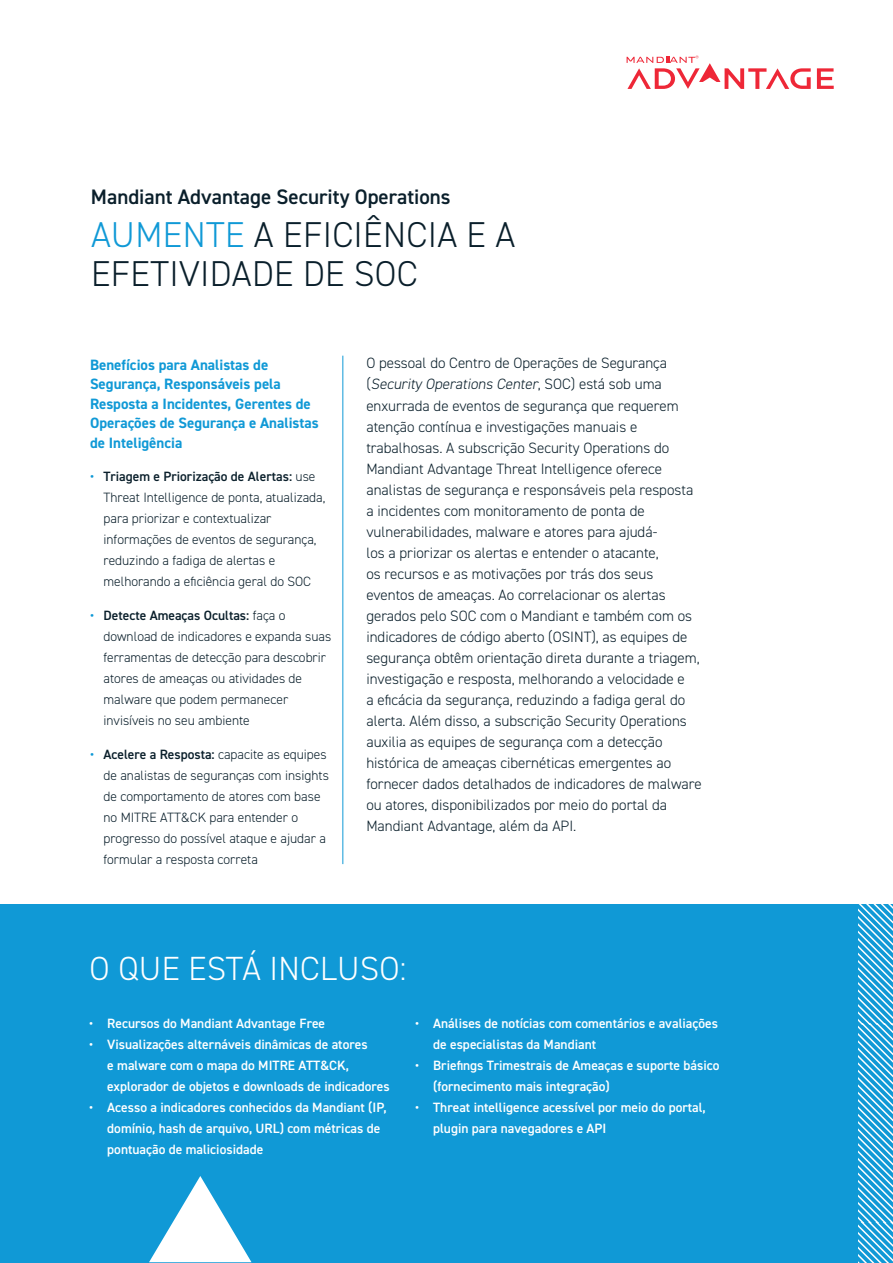
<style>
.page{position:relative;width:893px;height:1263px;background:#fff}
.page>*{position:absolute;margin:0;border:0;box-sizing:border-box;transform-origin:0 0}
.t1{font:300 36px/39px "DIN2014";letter-spacing:.01em;color:#0a1f2b}
.t2{font:300 33.6px "DIN2014";letter-spacing:.01em;color:#fff}
.t3{font:600 21px "DIN2014";color:#0a1f2b}
.t4{font:300 15px/21px "DIN2014";color:#0a1f2b}
.t5{font:700 15px/19.5px "DIN2014";color:#1099d6}
.t6{font:300 13.5px/21px "DIN2014";color:#0a1f2b}
.t7{font:600 13.5px/21px "DIN2014";color:#fff}
.s1{color:#1099d6}
.s2{font-weight:600;color:#1099d6}
.s3{font-weight:600}
.s4{font-style:italic}
</style>
<div class="page">
<svg style="left:817px;top:68px;width:17px;height:21px"></svg>
<svg style="left:627px;top:55px;width:184px;height:34px"></svg>
<hr style="left:342px;top:356px;width:1px;height:508px;background:#1099d6">
<div style="left:0;top:905px;width:893px;height:358px;background:#1099d6"></div>
<svg style="left:858px;top:905px;width:35px;height:358px"></svg>
<svg style="left:149px;top:1176px;width:102px;height:86px"></svg>
<p class="t3" style="left:91px;top:183px;width:361px">Mandiant Advantage Security Operations</p>
<p class="t1" style="left:91px;top:215px;width:426px"><span class="s1">AUMENTE</span> A EFICIÊNCIA E A<br>EFETIVIDADE DE SOC</p>
<p class="t5" style="left:90px;top:354px;width:230px">Benefícios para Analistas de<br>Segurança, Responsáveis pela<br>Resposta a Incidentes, Gerentes de<br>Operações de Segurança e Analistas de Inteligência</p>
<p class="t6" style="left:104px;top:466px;width:223px;text-indent:-14px"><span class="s2">•</span> <span class="s3">Triagem e Priorização de Alertas:</span> use Threat Intelligence de ponta, atualizada, para priorizar e contextualizar informações de eventos de segurança, reduzindo a fadiga de alertas e melhorando a eficiência geral do SOC</p>
<p class="t6" style="left:104px;top:605px;width:229px;text-indent:-14px"><span class="s2">•</span> <span class="s3">Detecte Ameaças Ocultas:</span> faça o download de indicadores e expanda suas ferramentas de detecção para descobrir atores de ameaças ou atividades de malware que podem permanecer invisíveis no seu ambiente</p>
<p class="t6" style="left:104px;top:744px;width:227px;text-indent:-14px"><span class="s2">•</span> <span class="s3">Acelere a Resposta:</span> capacite as equipes de analistas de seguranças com insights de comportamento de atores com base no MITRE ATT&amp;CK para entender o progresso do possível ataque e ajudar a formular a resposta correta</p>
<p class="t4" style="left:366px;top:353px;width:337px">O pessoal do Centro de Operações de Segurança<br>( <span class="s4">Security Operations Center</span>, S O C ) e s t á s o b u m a enxurrada de eventos de segurança que requerem atenção contínua e investigações manuais e trabalhosas. A subscrição Security Operations do Mandiant Advantage Threat Intelligence oferece analistas de segurança e responsáveis pela resposta a incidentes com monitoramento de ponta de vulnerabilidades, malware e atores para ajudá-<br>los a priorizar os alertas e entender o atacante,<br>os recursos e as motivações por trás dos seus eventos de ameaças. Ao correlacionar os alertas gerados pelo SOC com o Mandiant e também com os indicadores de código aberto (OSINT), as equipes de segurança obtêm orientação direta durante a triagem, investigação e resposta, melhorando a velocidade e<br>a eficácia da segurança, reduzindo a fadiga geral do alerta. Além disso, a subscrição Security Operations auxilia as equipes de segurança com a detecção histórica de ameaças cibernéticas emergentes ao fornecer dados detalhados de indicadores de malware ou atores, disponibilizados por meio do portal da Mandiant Advantage, além da API.</p>
<p class="t2" style="left:89px;top:947px;width:318px">O QUE ESTÁ INCLUSO:</p>
<p class="t7" style="left:89px;top:1012px;width:237px">• Recursos do Mandiant Advantage Free</p>
<p class="t7" style="left:107px;top:1033px;width:284px;text-indent:-18px">• Visualizações alternáveis dinâmicas de atores<br>e malware com o mapa do MITRE ATT&amp;CK, explorador de objetos e downloads de indicadores</p>
<p class="t7" style="left:107px;top:1096px;width:281px;text-indent:-18px">• Acesso a indicadores conhecidos da Mandiant (IP, domínio, hash de arquivo, URL) com métricas de pontuação de maliciosidade</p>
<p class="t7" style="left:433px;top:1012px;width:286px;text-indent:-18px">• Análises de notícias com comentários e avaliações de especialistas da Mandiant</p>
<p class="t7" style="left:433px;top:1054px;width:288px;text-indent:-18px">• Briefings Trimestrais de Ameaças e suporte básico (fornecimento mais integração)</p>
<p class="t7" style="left:433px;top:1096px;width:274px;text-indent:-18px">• Threat intelligence acessível por meio do portal, plugin para navegadores e API</p>
</div>
